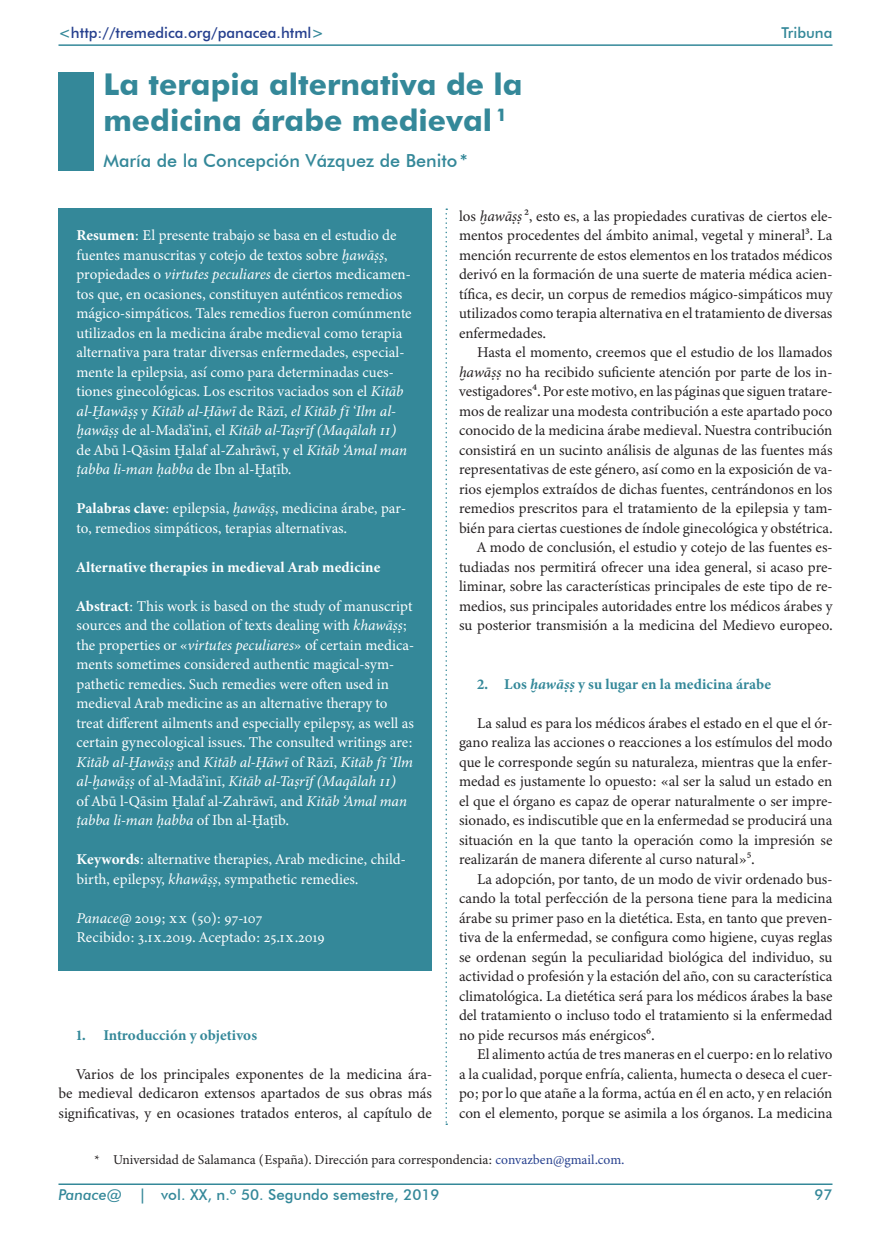
<style>
.page{position:relative;width:891px;height:1260px;background:#fff}
.page>*{position:absolute;margin:0;border:0;box-sizing:border-box;transform-origin:0 0}
.Título_de_artículo{font:700 30px/36px "Futura BT";color:#348899}
.Autor{font:500 18px "Futura BT";color:#348899}
.t1{font:15px/19.5px "Minion 3";color:#231f20;text-align:justify}
.Resumen{font:15px/19.5px "Minion 3";color:#fff}
.Datos_técnicos{font:15px "Minion 3";letter-spacing:-.005em;color:#fff}
.t2{font:700 15px "Minion 3";letter-spacing:.005em;color:#348899}
.t3{font:500 15px "Futura BT";color:#348899}
.Resumen__título_en_i{font:700 15px "Minion 3";letter-spacing:.005em;color:#fff}
.t4{font:500 15px "Futura BT";color:#253f8e}
.Nota_al_pie{font:13.5px "Minion 3";color:#231f20}
.s1{color:#348899}
.s2{font-weight:700}
.s3{font-style:italic}
.s4{font-family:"Minion Pro";font-style:italic}
.s5{font-family:"Minion Pro"}
.s6{color:#253f8e}
</style>
<div class="page">
<hr style="left:58px;top:1184px;width:774px;height:1px;background:#348899">
<hr style="left:58px;top:44px;width:774px;height:2px;background:#348899">
<div style="left:58px;top:72px;width:36px;height:66px;background:#348899"></div>
<div style="left:58px;top:138px;width:36px;height:33px;background:#348899"></div>
<div style="left:58px;top:208px;width:374px;height:294px;background:#348899"></div>
<div style="left:58px;top:481px;width:374px;height:80px;background:#348899"></div>
<div style="left:58px;top:540px;width:374px;height:60px;background:#348899"></div>
<div style="left:58px;top:579px;width:374px;height:274px;background:#348899"></div>
<div style="left:58px;top:832px;width:374px;height:80px;background:#348899"></div>
<div style="left:58px;top:910px;width:374px;height:60px;background:#348899"></div>
<svg style="left:446px;top:208px;width:1px;height:917px"></svg>
<p class="t4" style="left:58px;top:24px;width:267px"><span class="s1">&lt;</span>http://tremedica.org/panacea.html<span class="s1">&gt;</span></p>
<p class="t3" style="left:782px;top:24px;width:52px">Tribuna</p>
<p class="Título_de_artículo" style="left:104px;top:66px;width:421px">La terapia alternativa de la medicina árabe medieval <sup>1</sup></p>
<p class="Autor" style="left:104px;top:149px;width:366px">María de la Concepción Vázquez de Benito*</p>
<p class="Resumen" style="left:76px;top:225px;width:337px"><span class="s2">Resumen</span>: El presente trabajo se basa en el estudio de fuentes manuscritas y cotejo de textos sobre <span class="s3">ḫawāṣṣ</span>, propiedades o <span class="s3">virtutes peculiares</span> de ciertos medicamen&shy;tos que, en ocasiones, constituyen auténticos remedios mágico-simpáticos. Tales remedios fueron comúnmente utilizados en la medicina árabe medieval como terapia alternativa para tratar diversas enfermedades, especial&shy;mente la epilepsia, así como para determinadas cues&shy;tiones ginecológicas. Los escritos vaciados son el <span class="s3">Kitāb al-Ḫawāṣṣ</span> y <span class="s3">Kitāb al-Ḥāwī</span> de Rāzī, <span class="s3">el Kitāb fī ‘Ilm al&shy;ḫawāṣṣ</span> de al-Madā’inī, el <span class="s3">Kitāb al-Taṣrīf (Maqālah</span> <span class="s4">ii</span><span class="s3">) </span>de Abū l-Qāsim Ḫalaf al-Zahrāwī, y el <span class="s3">Kitāb ‘Amal man ṭabba li-man ḥabba</span> de Ibn al-Ḫaṭīb.</p>
<p class="Resumen" style="left:76px;top:498px;width:331px"><span class="s2">Palabras clave</span>: epilepsia, <span class="s3">ḫawāṣṣ</span>, medicina árabe, par&shy;to, remedios simpáticos, terapias alternativas.</p>
<p class="Resumen__título_en_i" style="left:76px;top:556px;width:306px">Alternative therapies in medieval Arab medicine</p>
<p class="Resumen" style="left:76px;top:596px;width:339px"><span class="s2">Abstract</span>: This work is based on the study of manuscript sources and the collation of texts dealing with <span class="s3">khawāṣṣ</span>; the properties or «<span class="s3">virtutes peculiares</span>» of certain medica&shy;ments sometimes considered authentic magical-sym&shy;pathetic remedies. Such remedies were often used in medieval Arab medicine as an alternative therapy to treat different ailments and especially epilepsy, as well as certain gynecological issues. The consulted writings are:<br><span class="s3">Kitāb al-Ḫawāṣṣ</span> and <span class="s3">Kitāb al-Ḥāwī</span> of Rāzī, <span class="s3">Kitāb fī ‘Ilm al-ḫawāṣṣ</span> of al-Madā’inī, <span class="s3">Kitāb al-Taṣrīf (Maqālah</span> <span class="s4">ii</span><span class="s3">)<br></span>of Abū l-Qāsim Ḫalaf al-Zahrāwī, and <span class="s3">Kitāb ‘Amal man ṭabba li-man ḥabba</span> of Ibn al-Ḫaṭīb.</p>
<p class="Resumen" style="left:76px;top:849px;width:331px"><span class="s2">Keywords</span>: alternative therapies, Arab medicine, child&shy;birth, epilepsy, <span class="s3">khawāṣṣ</span>, sympathetic remedies.</p>
<p class="Datos_técnicos" style="left:76px;top:907px;width:187px"><span class="s3">Panace@</span> 2019; <span class="s5">xx</span> (50): 97-107</p>
<p class="Datos_técnicos" style="left:76px;top:927px;width:250px">Recibido: 3.<span class="s5">ix</span>.2019. Aceptado: 25.<span class="s5">ix</span>.2019</p>
<p class="t2" style="left:76px;top:1024px;width:182px">1. Introducción y objetivos</p>
<p class="t1" style="left:58px;top:1064px;width:375px;text-indent:18px">Varios de los principales exponentes de la medicina ára&shy;be medieval dedicaron extensos apartados de sus obras más significativas, y en ocasiones tratados enteros, al capítulo de</p>
<p class="t1" style="left:459px;top:206px;width:375px">los <span class="s3">ḫawāṣṣ</span>2, esto es, a las propiedades curativas de ciertos ele&shy;mentos procedentes del ámbito animal, vegetal y mineral3. La mención recurrente de estos elementos en los tratados médicos derivó en la formación de una suerte de materia médica acien&shy;tífica, es decir, un corpus de remedios mágico-simpáticos muy utilizados como terapia alternativa en el tratamiento de diversas enfermedades.</p>
<p class="t1" style="left:459px;top:342px;width:375px;text-indent:18px">Hasta el momento, creemos que el estudio de los llamados <span class="s3">ḫawāṣṣ</span> no ha recibido suficiente atención por parte de los in&shy;vestigadores4. Por este motivo, en las páginas que siguen tratare&shy;mos de realizar una modesta contribución a este apartado poco conocido de la medicina árabe medieval. Nuestra contribución consistirá en un sucinto análisis de algunas de las fuentes más representativas de este género, así como en la exposición de va&shy;rios ejemplos extraídos de dichas fuentes, centrándonos en los remedios prescritos para el tratamiento de la epilepsia y tam&shy;bién para ciertas cuestiones de índole ginecológica y obstétrica.</p>
<p class="t1" style="left:459px;top:537px;width:375px;text-indent:18px">A modo de conclusión, el estudio y cotejo de las fuentes es&shy;tudiadas nos permitirá ofrecer una idea general, si acaso pre&shy;liminar, sobre las características principales de este tipo de re&shy;medios, sus principales autoridades entre los médicos árabes y su posterior transmisión a la medicina del Medievo europeo.</p>
<p class="t2" style="left:477px;top:673px;width:296px">2. Los <span class="s3">ḫawāṣṣ</span> y su lugar en la medicina árabe</p>
<p class="t1" style="left:459px;top:713px;width:375px;text-indent:18px">La salud es para los médicos árabes el estado en el que el ór&shy;gano realiza las acciones o reacciones a los estímulos del modo que le corresponde según su naturaleza, mientras que la enfer&shy;medad es justamente lo opuesto: «al ser la salud un estado en el que el órgano es capaz de operar naturalmente o ser impre&shy;sionado, es indiscutible que en la enfermedad se producirá una situación en la que tanto la operación como la impresión se realizarán de manera diferente al curso natural»5.</p>
<p class="t1" style="left:459px;top:869px;width:375px;text-indent:18px">La adopción, por tanto, de un modo de vivir ordenado bus&shy;cando la total perfección de la persona tiene para la medicina árabe su primer paso en la dietética. Esta, en tanto que preven&shy;tiva de la enfermedad, se configura como higiene, cuyas reglas se ordenan según la peculiaridad biológica del individuo, su actividad o profesión y la estación del año, con su característica climatológica. La dietética será para los médicos árabes la base del tratamiento o incluso todo el tratamiento si la enfermedad no pide recursos más enérgicos6.</p>
<p class="t1" style="left:459px;top:1044px;width:375px;text-indent:18px">El alimento actúa de tres maneras en el cuerpo: en lo relativo a la cualidad, porque enfría, calienta, humecta o deseca el cuer&shy;po; por lo que atañe a la forma, actúa en él en acto, y en relación con el elemento, porque se asimila a los órganos. La medicina</p>
<p class="Nota_al_pie" style="left:94px;top:1150px;width:531px">* Universidad de Salamanca (España). Dirección para correspondencia: <span class="s6">convazben@gmail.com.</span></p>
<p class="t3" style="left:58px;top:1186px;width:383px"><span class="s3">Panace@</span> | vol. XX, n.º 50. Segundo semestre, 2019</p>
<p class="t3" style="left:814px;top:1186px;width:20px">97</p>
</div>
